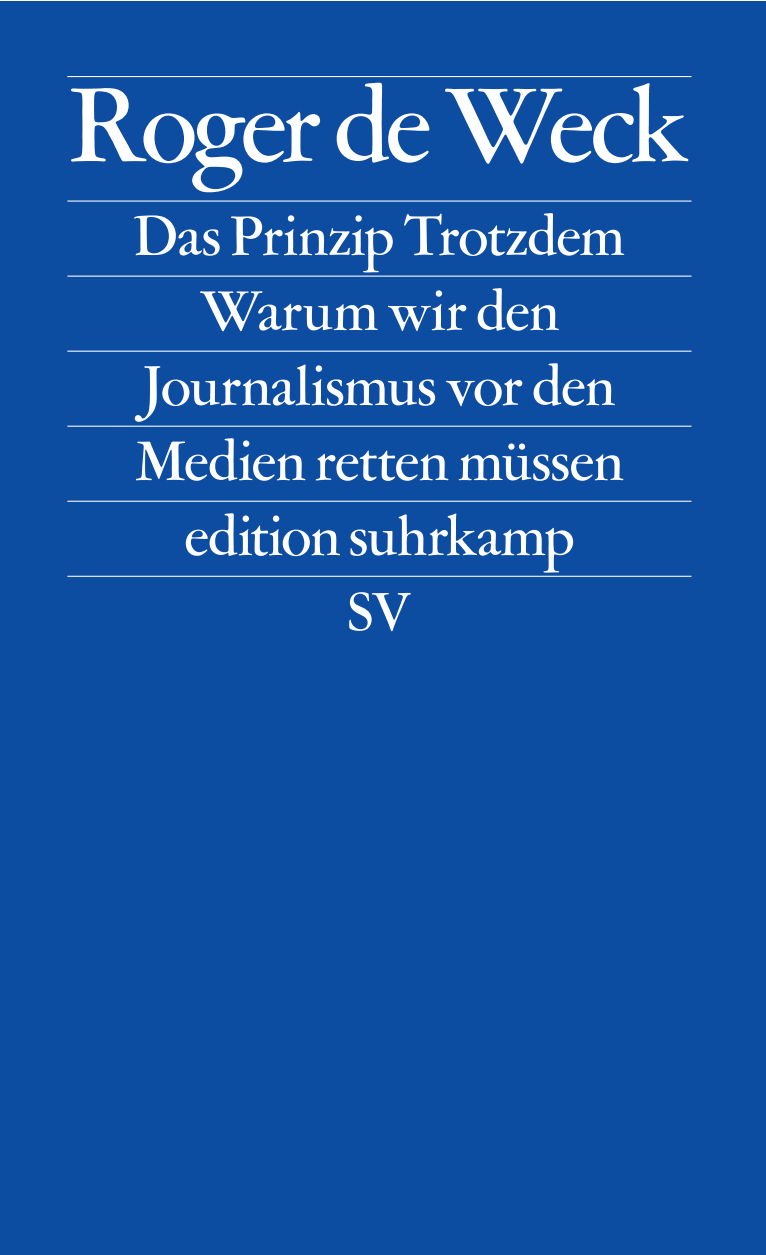
<style>
.page{position:relative;width:766px;height:1255px;background:#fff}
.page>*{position:absolute;margin:0;border:0;box-sizing:border-box;transform-origin:0 0}
.t1{font:500 117.5px "Garamont Amst SH";letter-spacing:-.03em;color:#fff}
.t2{font:500 62.5px/75px "Garamont Amst SH";letter-spacing:-.005em;color:#fff;text-align:center}
.t3{font:500 60px "Garamont Amst SH";color:#fff}
</style>
<div class="page">
<div style="left:0;top:1px;width:765px;height:1253px;background:#0d4da1"></div>
<hr style="left:67px;top:200px;width:624px;height:2px;background:#fff">
<hr style="left:67px;top:275px;width:624px;height:2px;background:#fff">
<hr style="left:67px;top:350px;width:624px;height:2px;background:#fff">
<hr style="left:67px;top:425px;width:624px;height:2px;background:#fff">
<hr style="left:67px;top:500px;width:624px;height:2px;background:#fff">
<hr style="left:67px;top:575px;width:624px;height:2px;background:#fff">
<hr style="left:67px;top:76px;width:624px;height:1px;background:#fff">
<h1 class="t1" style="left:70px;top:69px;width:619px">Roger de Weck</h1>
<p class="t2" style="left:134px;top:201px;width:491px">Das Prinzip Trotzdem<br>Warum wir den<br>Journalismus vor den<br>Medien retten müssen edition suhrkamp</p>
<p class="t3" style="left:348px;top:582px;width:64px">SV</p>
</div>
